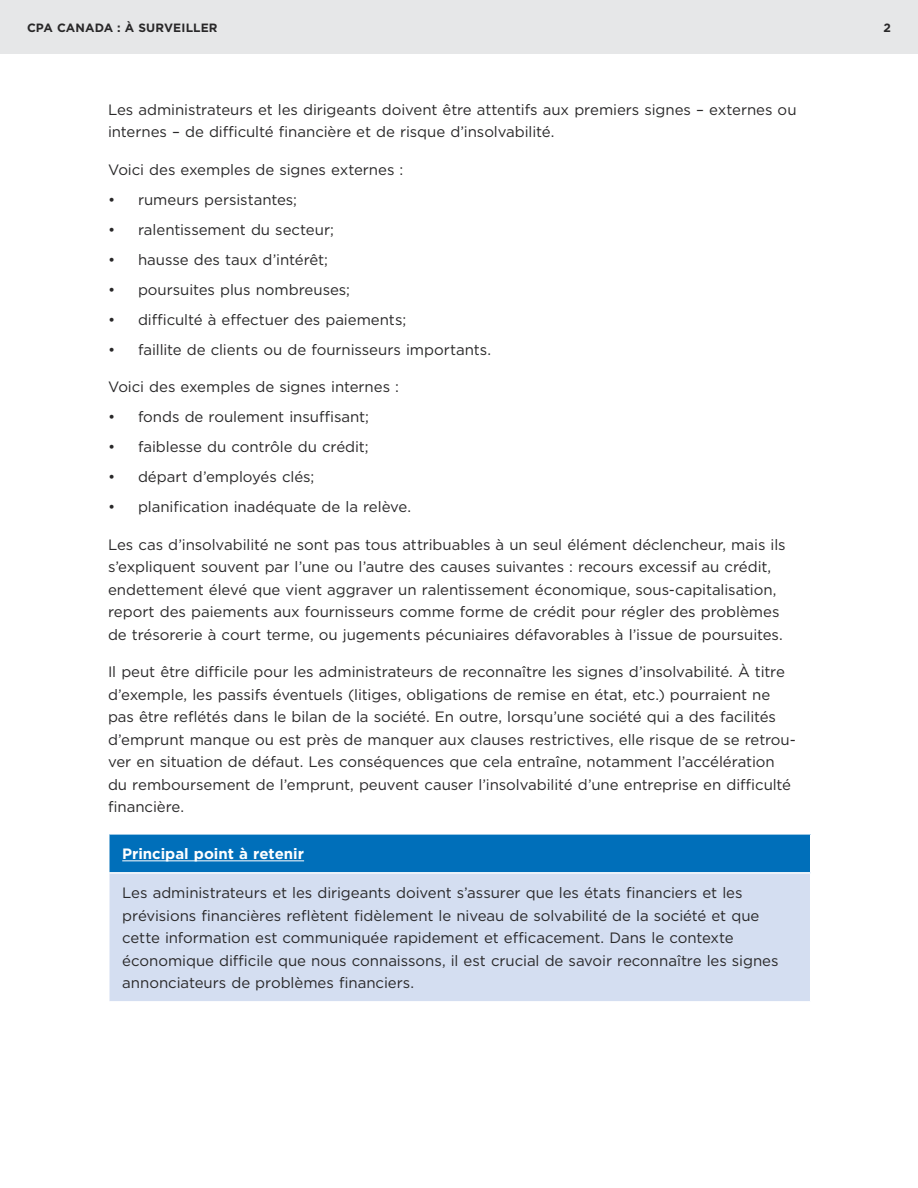
<style>
.page{position:relative;width:918px;height:1188px;background:#fff}
.page>*{position:absolute;margin:0;border:0;box-sizing:border-box;transform-origin:0 0}
.CPA__body{font:15px/22.5px "Gotham";letter-spacing:-.005em;color:#292829}
.CPA_tableText-header{font:700 15px "Gotham";color:#fff}
.t1{font:700 12px "Gotham";letter-spacing:.005em;color:#292829}
</style>
<div class="page">
<div style="left:0;top:0;width:918px;height:54px;background:#e6e7e8"></div>
<div style="left:109px;top:834px;width:702px;height:39px;background:#006fba"></div>
<div style="left:109px;top:873px;width:702px;height:129px;background:#d4def1"></div>
<hr style="left:108px;top:874px;width:2px;height:127px;background:#fff">
<hr style="left:810px;top:874px;width:2px;height:127px;background:#fff">
<hr style="left:108px;top:1001px;width:704px;height:2px;background:#fff">
<hr style="left:108px;top:833px;width:704px;height:2px;background:#fff">
<hr style="left:108px;top:835px;width:2px;height:37px;background:#fff">
<hr style="left:810px;top:835px;width:2px;height:37px;background:#fff">
<hr style="left:108px;top:872px;width:704px;height:2px;background:#fff">
<hr style="left:122px;top:860px;width:182px;height:1px;background:#fff">
<p class="t1" style="left:27px;top:20px;width:192px">CPA CANADA : À SURVEILLER</p>
<p class="t1" style="left:884px;top:20px;width:9px">2</p>
<p class="CPA__body" style="left:108px;top:98px;width:690px">Les administrateurs et les dirigeants doivent être attentifs aux premiers signes – externes ou internes – de difficulté financière et de risque d’insolvabilité.</p>
<p class="CPA__body" style="left:108px;top:158px;width:297px">Voici des exemples de signes externes :</p>
<p class="CPA__body" style="left:108px;top:188px;width:191px">• rumeurs persistantes;</p>
<p class="CPA__body" style="left:108px;top:218px;width:227px">• ralentissement du secteur;</p>
<p class="CPA__body" style="left:108px;top:248px;width:222px">• hausse des taux d’intérêt;</p>
<p class="CPA__body" style="left:108px;top:278px;width:243px">• poursuites plus nombreuses;</p>
<p class="CPA__body" style="left:108px;top:308px;width:300px">• difficulté à effectuer des paiements;</p>
<p class="CPA__body" style="left:108px;top:338px;width:385px">• faillite de clients ou de fournisseurs importants.</p>
<p class="CPA__body" style="left:108px;top:375px;width:293px">Voici des exemples de signes internes :</p>
<p class="CPA__body" style="left:108px;top:405px;width:263px">• fonds de roulement insuffisant;</p>
<p class="CPA__body" style="left:108px;top:435px;width:262px">• faiblesse du contrôle du crédit;</p>
<p class="CPA__body" style="left:108px;top:465px;width:208px">• départ d’employés clés;</p>
<p class="CPA__body" style="left:108px;top:495px;width:305px">• planification inadéquate de la relève.</p>
<p class="CPA__body" style="left:108px;top:533px;width:679px">Les cas d’insolvabilité ne sont pas tous attribuables à un seul élément déclencheur, mais ils s’expliquent souvent par l’une ou l’autre des causes suivantes : recours excessif au crédit, endettement élevé que vient aggraver un ralentissement économique, sous-capitalisation, report des paiements aux fournisseurs comme forme de crédit pour régler des problèmes de trésorerie à court terme, ou jugements pécuniaires défavorables à l’issue de poursuites.</p>
<p class="CPA__body" style="left:108px;top:660px;width:689px">Il peut être difficile pour les administrateurs de reconnaître les signes d’insolvabilité. À titre d’exemple, les passifs éventuels (litiges, obligations de remise en état, etc.) pourraient ne pas être reflétés dans le bilan de la société. En outre, lorsqu’une société qui a des facilités d’emprunt manque ou est près de manquer aux clauses restrictives, elle risque de se retrou&shy;ver en situation de défaut. Les conséquences que cela entraîne, notamment l’accélération du remboursement de l’emprunt, peuvent causer l’insolvabilité d’une entreprise en difficulté financière.</p>
<h1 class="CPA_tableText-header" style="left:122px;top:844px;width:183px">Principal point à retenir</h1>
<p class="CPA__body" style="left:122px;top:881px;width:658px">Les administrateurs et les dirigeants doivent s’assurer que les états financiers et les prévisions financières reflètent fidèlement le niveau de solvabilité de la société et que cette information est communiquée rapidement et efficacement. Dans le contexte économique difficile que nous connaissons, il est crucial de savoir reconnaître les signes annonciateurs de problèmes financiers.</p>
</div>
